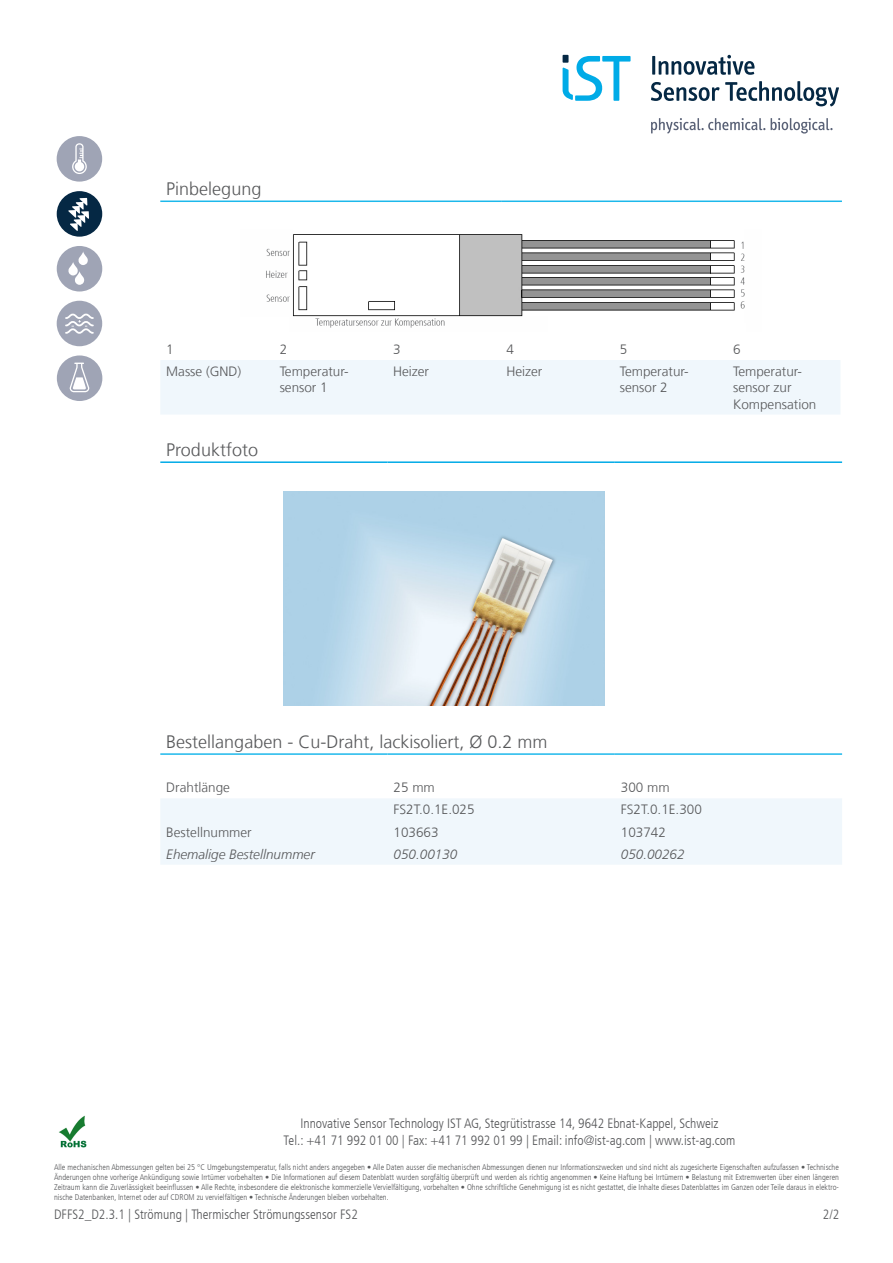
<style>
.page{position:relative;width:893px;height:1263px;background:#fff}
.page>*{position:absolute;margin:0;border:0;box-sizing:border-box;transform-origin:0 0}
.Subheading{font:300 18px "Frutiger LT Com";color:#57585a}
.t1{font:300 condensed 13.5px/16.2px "Frutiger LT Com";color:#57585a;text-align:center}
.Text{font:300 13.5px/16.2px "Frutiger LT Com";color:#57585a}
.Text-2{font:italic 300 13.5px "Frutiger LT Com";color:#57585a}
.t2{font:300 condensed 8.25px/9.9px "Frutiger LT Com";color:#57585a;text-align:justify}
</style>
<div class="page">
<hr style="left:160px;top:200px;width:341px;height:2px;background:#1db8eb">
<hr style="left:501px;top:200px;width:341px;height:2px;background:#1db8eb">
<img style="left:266px;top:234px;width:479px;height:94px">
<div style="left:160px;top:360px;width:680px;height:54px;background:#f0f7fc"></div>
<div style="left:160px;top:799px;width:682px;height:66px;background:#f0f7fc"></div>
<hr style="left:160px;top:753px;width:228px;height:2px;background:#1db8eb">
<hr style="left:388px;top:753px;width:227px;height:2px;background:#1db8eb">
<hr style="left:615px;top:753px;width:227px;height:2px;background:#1db8eb">
<hr style="left:160px;top:461px;width:228px;height:2px;background:#00abe7">
<hr style="left:388px;top:461px;width:227px;height:2px;background:#00abe7">
<hr style="left:615px;top:461px;width:227px;height:2px;background:#00abe7">
<img style="left:283px;top:492px;width:321px;height:214px">
<svg style="left:651px;top:81px;width:188px;height:26px"></svg>
<hr style="left:652px;top:56px;width:3px;height:19px;background:#052844">
<svg style="left:659px;top:55px;width:95px;height:20px"></svg>
<svg style="left:771px;top:118px;width:62px;height:16px"></svg>
<svg style="left:651px;top:118px;width:114px;height:16px"></svg>
<div style="left:563px;top:55px;width:5px;height:8px;background:#052844"></div>
<svg style="left:563px;top:56px;width:68px;height:45px"></svg>
<svg style="left:57px;top:136px;width:45px;height:46px"></svg>
<div style="left:57px;top:191px;width:45px;height:46px;background:#052844;border-radius:50%"></div>
<svg style="left:68px;top:198px;width:21px;height:33px"></svg>
<div style="left:57px;top:246px;width:45px;height:45px;background:#9fa4b5;border-radius:50%"></div>
<svg style="left:68px;top:252px;width:20px;height:33px"></svg>
<div style="left:57px;top:301px;width:45px;height:45px;background:#9fa4b5;border-radius:50%"></div>
<svg style="left:65px;top:314px;width:29px;height:20px"></svg>
<div style="left:57px;top:355px;width:45px;height:46px;background:#9fa4b5;border-radius:50%"></div>
<svg style="left:70px;top:363px;width:19px;height:29px"></svg>
<img style="left:59px;top:1115px;width:28px;height:33px">
<p class="Subheading" style="left:166px;top:179px;width:97px">Pinbelegung</p>
<p class="Text" style="left:166px;top:341px;width:9px">1</p>
<p class="Text" style="left:280px;top:341px;width:9px">2</p>
<p class="Text" style="left:393px;top:341px;width:9px">3</p>
<p class="Text" style="left:506px;top:341px;width:9px">4</p>
<p class="Text" style="left:620px;top:341px;width:9px">5</p>
<p class="Text" style="left:733px;top:341px;width:9px">6</p>
<p class="Text" style="left:166px;top:363px;width:77px">Masse (GND)</p>
<p class="Text" style="left:280px;top:363px;width:70px">Temperatur&shy;sensor 1</p>
<p class="Text" style="left:393px;top:363px;width:37px">Heizer</p>
<p class="Text" style="left:506px;top:363px;width:37px">Heizer</p>
<p class="Text" style="left:620px;top:363px;width:70px">Temperatur&shy;sensor 2</p>
<p class="Text" style="left:733px;top:363px;width:85px">Temperatur&shy;sensor zur<br>Kompensation</p>
<p class="Subheading" style="left:166px;top:439px;width:93px">Produktfoto</p>
<p class="Subheading" style="left:166px;top:731px;width:383px">Bestellangaben - Cu-Draht, lackisoliert, Ø 0.2 mm</p>
<p class="Text" style="left:166px;top:780px;width:65px">Drahtlänge</p>
<p class="Text" style="left:394px;top:780px;width:43px">25 mm</p>
<p class="Text" style="left:621px;top:780px;width:50px">300 mm</p>
<p class="Text" style="left:394px;top:802px;width:83px">FS2T.0.1E.025</p>
<p class="Text" style="left:621px;top:802px;width:83px">FS2T.0.1E.300</p>
<p class="Text" style="left:166px;top:824px;width:87px">Bestellnummer</p>
<p class="Text" style="left:394px;top:824px;width:47px">103663</p>
<p class="Text" style="left:621px;top:824px;width:47px">103742</p>
<p class="Text-2" style="left:166px;top:846px;width:150px">Ehemalige Bestellnummer</p>
<p class="Text-2" style="left:394px;top:846px;width:65px">050.00130</p>
<p class="Text-2" style="left:621px;top:846px;width:65px">050.00262</p>
<h2 class="t1" style="left:284px;top:1116px;width:453px">Innovative Sensor Technology IST AG, Stegrütistrasse 14, 9642 Ebnat-Kappel, Schweiz<br>Tel.: +41 71 992 01 00 | Fax: +41 71 992 01 99 | Email: info@ist-ag.com | www.ist-ag.com</h2>
<p class="t2" style="left:54px;top:1162px;width:786px">Alle mechanischen Abmessungen gelten bei 25 °C Umgebungstemperatur, falls nicht anders angegeben • Alle Daten ausser die mechanischen Abmessungen dienen nur Informationszwecken und sind nicht als zugesicherte Eigenschaften aufzufassen • Technische Änderungen ohne vorherige Ankündigung sowie Irrtümer vorbehalten • Die Informationen auf diesem Datenblatt wurden sorgfältig überprüft und werden als richtig angenommen • Keine Haftung bei Irrtümern • Belastung mit Extremwerten über einen längeren Zeitraum kann die Zuverlässigkeit beeinflussen • Alle Rechte, insbesondere die elektronische kommerzielle Vervielfältigung, vorbehalten • Ohne schriftliche Genehmigung ist es nicht gestattet, die Inhalte dieses Datenblattes im Ganzen oder Teile daraus in elektro&shy;nische Datenbanken, Internet oder auf CDROM zu vervielfältigen • Technische Änderungen bleiben vorbehalten.</p>
<h2 class="t1" style="left:54px;top:1206px;width:305px">DFFS2_D2.3.1 | Strömung | Thermischer Strömungssensor FS2</h2>
<h2 class="t1" style="left:823px;top:1206px;width:18px">2/2</h2>
</div>
